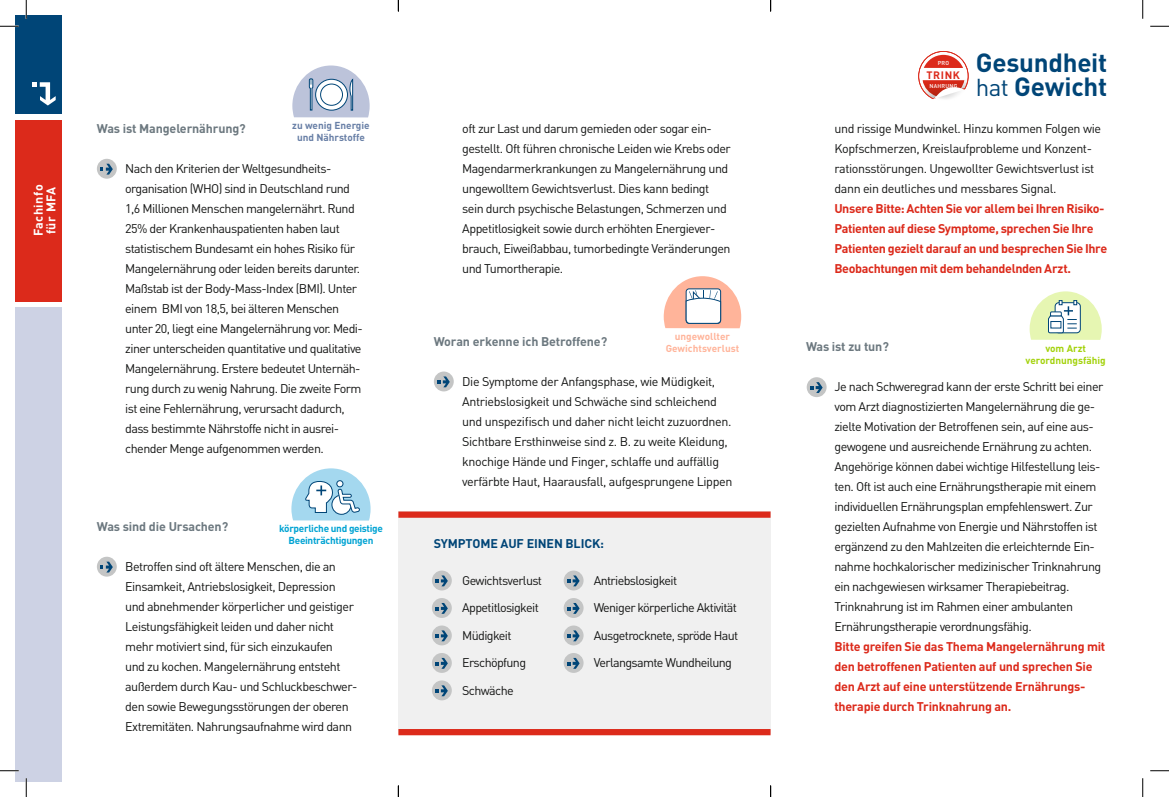
<style>
.page{position:relative;width:1169px;height:797px;background:#fff}
.page>*{position:absolute;margin:0;border:0;box-sizing:border-box;transform-origin:0 0}
.t1{font:700 26px/24px "DIN";letter-spacing:-.01em;color:#004577}
.t2{font:12.5px/20px "DIN";letter-spacing:-.04em;color:#131413}
.t3{font:700 12.5px/20px "DIN";letter-spacing:-.025em;color:#dc2a1b}
.t4{font:700 12.5px "DIN";letter-spacing:-.01em;color:#6c787f}
.t5{font:700 12.5px "DIN";letter-spacing:-.01em;color:#004577}
.t6{font:700 12.5px/12.5px "DIN";letter-spacing:.04em;color:#fff}
.t7{font:700 10.62px "DIN";letter-spacing:.06em;color:#dc2a1b}
.t8{font:700 10px/12px "DIN";letter-spacing:-.03em;color:#00a3d3;text-align:center}
.t9{font:700 10px/12px "DIN";color:#687fa6;text-align:center}
.t10{font:700 10px/12px "DIN";color:#ffb49a;text-align:center}
.t11{font:700 10px/12px "DIN";color:#a3d20b;text-align:center}
.t12{font:500 5.62px "DIN";letter-spacing:.03em;color:#fff}
.s1{font-weight:400;font-size:24.12px}
</style>
<div class="page">
<div style="left:97px;top:159px;width:20px;height:20px;background:#c4c5c5;border-radius:50%"></div>
<svg style="left:100px;top:164px;width:13px;height:10px"></svg>
<div style="left:97px;top:556px;width:20px;height:20px;background:#c4c5c5;border-radius:50%"></div>
<svg style="left:100px;top:561px;width:13px;height:11px"></svg>
<div style="left:16px;top:307px;width:46px;height:474px;background:#cdd2e4"></div>
<div style="left:16px;top:16px;width:46px;height:98px;background:#004577"></div>
<div style="left:16px;top:120px;width:46px;height:182px;background:#dc2a1b"></div>
<svg style="left:32px;top:82px;width:24px;height:23px"></svg>
<div style="left:434px;top:371px;width:20px;height:20px;background:#c4c5c5;border-radius:50%"></div>
<svg style="left:437px;top:376px;width:13px;height:11px"></svg>
<div style="left:806px;top:377px;width:20px;height:20px;background:#c4c5c5;border-radius:50%"></div>
<svg style="left:810px;top:382px;width:12px;height:11px"></svg>
<div style="left:398px;top:511px;width:372px;height:222px;background:#f0f0f0"></div>
<div style="left:432px;top:570px;width:20px;height:20px;background:#c4c5c5;border-radius:50%"></div>
<svg style="left:435px;top:575px;width:13px;height:11px"></svg>
<div style="left:432px;top:598px;width:20px;height:20px;background:#c4c5c5;border-radius:50%"></div>
<svg style="left:435px;top:603px;width:13px;height:11px"></svg>
<div style="left:432px;top:625px;width:20px;height:20px;background:#c4c5c5;border-radius:50%"></div>
<svg style="left:435px;top:630px;width:13px;height:11px"></svg>
<div style="left:432px;top:653px;width:20px;height:20px;background:#c4c5c5;border-radius:50%"></div>
<svg style="left:435px;top:658px;width:13px;height:10px"></svg>
<div style="left:432px;top:680px;width:20px;height:20px;background:#c4c5c5;border-radius:50%"></div>
<svg style="left:435px;top:685px;width:13px;height:11px"></svg>
<div style="left:398px;top:511px;width:372px;height:7px;background:#dc2a1b"></div>
<div style="left:398px;top:729px;width:372px;height:6px;background:#dc2a1b"></div>
<svg style="left:918px;top:51px;width:50px;height:48px"></svg>
<svg style="left:1029px;top:291px;width:72px;height:49px"></svg>
<svg style="left:291px;top:468px;width:79px;height:52px"></svg>
<svg style="left:292px;top:65px;width:78px;height:52px"></svg>
<svg style="left:664px;top:276px;width:77px;height:52px"></svg>
<div style="left:564px;top:570px;width:19px;height:20px;background:#c4c5c5;border-radius:50%"></div>
<svg style="left:567px;top:575px;width:12px;height:11px"></svg>
<div style="left:564px;top:598px;width:19px;height:20px;background:#c4c5c5;border-radius:50%"></div>
<svg style="left:567px;top:603px;width:12px;height:11px"></svg>
<div style="left:564px;top:625px;width:19px;height:20px;background:#c4c5c5;border-radius:50%"></div>
<svg style="left:567px;top:630px;width:12px;height:11px"></svg>
<div style="left:564px;top:653px;width:19px;height:20px;background:#c4c5c5;border-radius:50%"></div>
<svg style="left:567px;top:658px;width:12px;height:10px"></svg>
<svg style="left:0;top:25px;width:19px;height:2px"></svg>
<svg style="left:1150px;top:25px;width:19px;height:2px"></svg>
<svg style="left:0;top:770px;width:19px;height:1px"></svg>
<svg style="left:1150px;top:770px;width:19px;height:1px"></svg>
<svg style="left:25px;top:0;width:2px;height:19px"></svg>
<svg style="left:25px;top:778px;width:2px;height:19px"></svg>
<svg style="left:1142px;top:0;width:1px;height:19px"></svg>
<svg style="left:1142px;top:778px;width:1px;height:19px"></svg>
<svg style="left:398px;top:785px;width:1px;height:12px"></svg>
<svg style="left:770px;top:785px;width:1px;height:12px"></svg>
<p class="t6" style="left:32px;top:236px;width:53px;rotate:-90deg">Fachinfo für MFA</p>
<p class="t9" style="left:292px;top:119px;width:79px">zu wenig Energie und Nährstoffe</p>
<p class="t4" style="left:97px;top:121px;width:150px">Was ist Mangelernährung?</p>
<p class="t2" style="left:125px;top:158px;width:239px">Nach den Kriterien der Weltgesundheits&shy;organisation (WHO) sind in Deutschland rund 1,6 Millionen Menschen mangelernährt. Rund 25% der Krankenhauspatienten haben laut statistischem Bundesamt ein hohes Risiko für Mangelernährung oder leiden bereits darunter.<br>Maßstab ist der Body-Mass-Index (BMI). Unter einem BMI von 18,5, bei älteren Menschen unter 20, liegt eine Mangelernährung vor. Medi&shy;ziner unterscheiden quantitative und qualitative Mangelernährung. Erstere bedeutet Unternäh&shy;rung durch zu wenig Nahrung. Die zweite Form ist eine Fehlernährung, verursacht dadurch, dass bestimmte Nährstoffe nicht in ausrei&shy;chender Menge aufgenommen werden.</p>
<p class="t4" style="left:97px;top:518px;width:133px">Was sind die Ursachen?</p>
<p class="t2" style="left:125px;top:556px;width:234px">Betroffen sind oft ältere Menschen, die an Einsamkeit, Antriebslosigkeit, Depression und abnehmender körperlicher und geistiger Leistungsfähigkeit leiden und daher nicht mehr motiviert sind, für sich einzukaufen<br>und zu kochen. Mangelernährung entsteht außerdem durch Kau- und Schluckbeschwer&shy;den sowie Bewegungsstörungen der oberen Extremitäten. Nahrungsaufnahme wird dann</p>
<p class="t8" style="left:279px;top:522px;width:105px">körperliche und geistige<br>Beeinträchtigungen</p>
<p class="t2" style="left:462px;top:118px;width:270px">oft zur Last und darum gemieden oder sogar ein&shy;gestellt. Oft führen chronische Leiden wie Krebs oder Magendarmerkrankungen zu Mangelernährung und ungewolltem Gewichtsverlust. Dies kann bedingt sein durch psychische Belastungen, Schmerzen und Appetitlosigkeit sowie durch erhöhten Energiever&shy;brauch, Eiweißabbau, tumorbedingte Veränderungen und Tumortherapie.</p>
<p class="t10" style="left:666px;top:330px;width:75px">ungewollter<br>Gewichtsverlust</p>
<p class="t4" style="left:434px;top:333px;width:175px">Woran erkenne ich Betroffene?</p>
<p class="t2" style="left:462px;top:371px;width:272px">Die Symptome der Anfangsphase, wie Müdigkeit, Antriebslosigkeit und Schwäche sind schleichend und unspezifisch und daher nicht leicht zuzuordnen.<br>Sichtbare Ersthinweise sind z. B. zu weite Kleidung, knochige Hände und Finger, schlaffe und auffällig verfärbte Haut, Haarausfall, aufgesprungene Lippen</p>
<p class="t5" style="left:434px;top:535px;width:172px">SYMPTOME AUF EINEN BLICK:</p>
<p class="t2" style="left:462px;top:570px;width:81px">Gewichtsverlust</p>
<p class="t2" style="left:462px;top:597px;width:78px">Appetitlosigkeit</p>
<p class="t2" style="left:462px;top:625px;width:51px">Müdigkeit</p>
<p class="t2" style="left:462px;top:652px;width:65px">Erschöpfung</p>
<p class="t2" style="left:462px;top:680px;width:53px">Schwäche</p>
<p class="t2" style="left:594px;top:570px;width:85px">Antriebslosigkeit</p>
<p class="t2" style="left:594px;top:597px;width:145px">Weniger körperliche Aktivität</p>
<p class="t2" style="left:594px;top:625px;width:146px">Ausgetrocknete, spröde Haut</p>
<p class="t2" style="left:594px;top:652px;width:140px">Verlangsamte Wundheilung</p>
<p class="t12" style="left:938px;top:59px;width:13px">PRO</p>
<p class="t12" style="left:929px;top:82px;width:29px">NAHRUNG</p>
<p class="t7" style="left:926px;top:68px;width:35px">TRINK</p>
<h1 class="t1" style="left:976px;top:49px;width:133px">Gesundheit <span class="s1">hat</span> Gewicht</h1>
<p class="t2" style="left:834px;top:118px;width:268px">und rissige Mundwinkel. Hinzu kommen Folgen wie Kopfschmerzen, Kreislaufprobleme und Konzent&shy;rationsstörungen. Ungewollter Gewichtsverlust ist dann ein deutliches und messbares Signal.</p>
<p class="t3" style="left:834px;top:198px;width:274px">Unsere Bitte: Achten Sie vor allem bei Ihren Risiko-Patienten auf diese Symptome, sprechen Sie Ihre Patienten gezielt darauf an und besprechen Sie Ihre Beobachtungen mit dem behandelnden Arzt.</p>
<p class="t4" style="left:806px;top:338px;width:84px">Was ist zu tun?</p>
<p class="t2" style="left:834px;top:376px;width:270px">Je nach Schweregrad kann der erste Schritt bei einer vom Arzt diagnostizierten Mangelernährung die ge&shy;zielte Motivation der Betroffenen sein, auf eine aus&shy;gewogene und ausreichende Ernährung zu achten.<br>Angehörige können dabei wichtige Hilfestellung leis&shy;ten. Oft ist auch eine Ernährungstherapie mit einem individuellen Ernährungsplan empfehlenswert. Zur gezielten Aufnahme von Energie und Nährstoffen ist ergänzend zu den Mahlzeiten die erleichternde Ein&shy;nahme hochkalorischer medizinischer Trinknahrung ein nachgewiesen wirksamer Therapiebeitrag.<br>Trinknahrung ist im Rahmen einer ambulanten Ernährungstherapie verordnungsfähig.</p>
<p class="t3" style="left:834px;top:635px;width:272px">Bitte greifen Sie das Thema Mangelernährung mit den betroffenen Patienten auf und sprechen Sie den Arzt auf eine unterstützende Ernährungs&shy;therapie durch Trinknahrung an.</p>
<p class="t11" style="left:1025px;top:341px;width:82px">vom Arzt verordnungsfähig</p>
</div>
